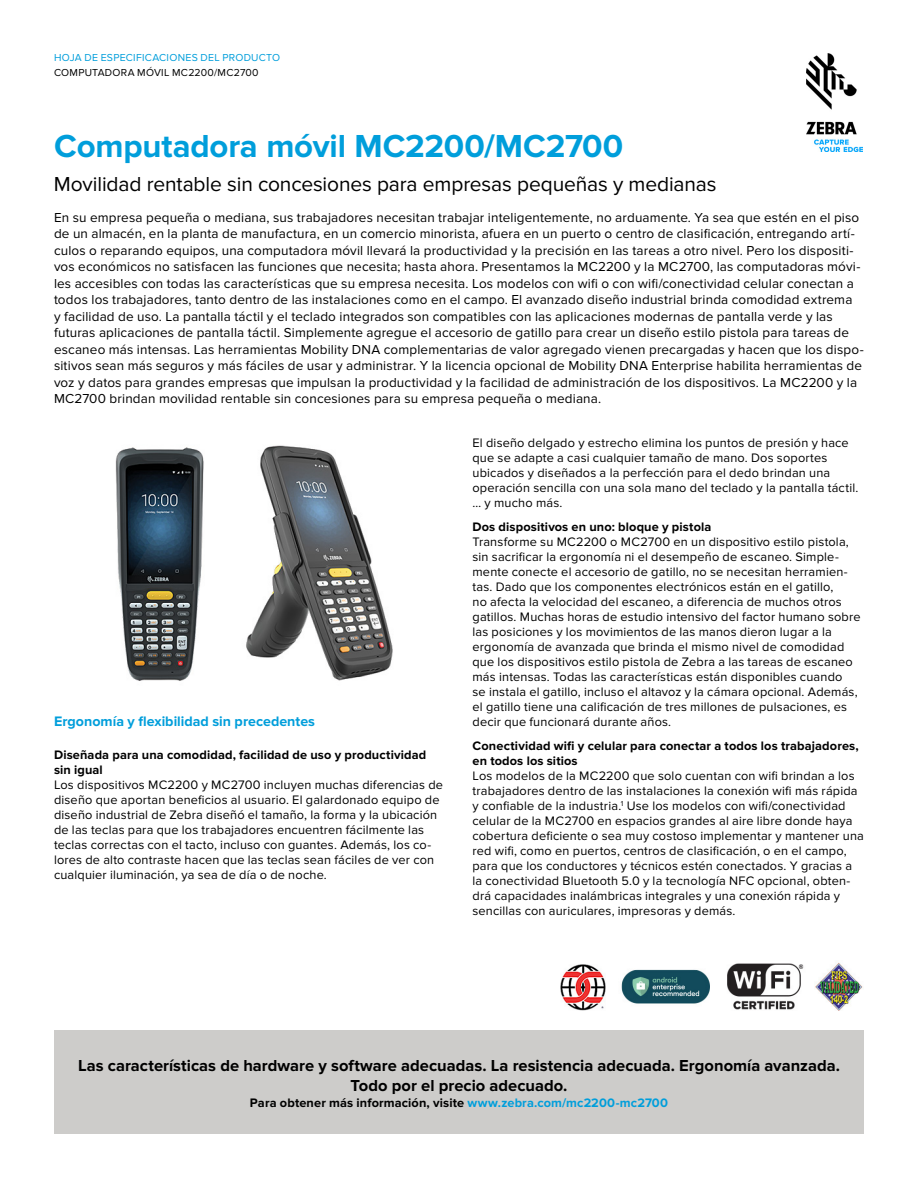
<style>
.page{position:relative;width:918px;height:1188px;background:#fff}
.page>*{position:absolute;margin:0;border:0;box-sizing:border-box;transform-origin:0 0}
.t1{font:700 33px "Proxima Nova";letter-spacing:-.005em;color:#009edb}
.t2{font:21px "Proxima Nova";letter-spacing:-.005em;color:#000}
.t3{font:700 16.5px/20.2px "Proxima Nova";color:#000;text-align:center}
.t4{font:700 14.25px "Proxima Nova";color:#009edb}
.t5{font:13.5px/16.5px "Proxima Nova";letter-spacing:.01em;color:#000}
.t6{font:12.75px/15px "Proxima Nova";letter-spacing:.015em;color:#000}
.t7{font:700 12.75px/15px "Proxima Nova";letter-spacing:.01em;color:#000}
.t8{font:10.5px "Proxima Nova";letter-spacing:.025em;color:#009edb}
.t9{font:10.5px "Proxima Nova";letter-spacing:.025em;color:#000}
.s1{color:#009edb}
</style>
<div class="page">
<img style="left:806px;top:54px;width:56px;height:97px">
<div style="left:54px;top:1031px;width:810px;height:103px;background:#cdccca"></div>
<img style="left:560px;top:962px;width:303px;height:49px">
<img style="left:115px;top:445px;width:278px;height:236px">
<p class="t8" style="left:54px;top:52px;width:228px">HOJA DE ESPECIFICACIONES DEL PRODUCTO</p>
<p class="t9" style="left:54px;top:66px;width:206px">COMPUTADORA MÓVIL MC2200/MC2700</p>
<h1 class="t1" style="left:54px;top:127px;width:571px">Computadora móvil MC2200/MC2700</h1>
<h2 class="t2" style="left:54px;top:172px;width:664px">Movilidad rentable sin concesiones para empresas pequeñas y medianas</h2>
<p class="t5" style="left:54px;top:209px;width:811px">En su empresa pequeña o mediana, sus trabajadores necesitan trabajar inteligentemente, no arduamente. Ya sea que estén en el piso de un almacén, en la planta de manufactura, en un comercio minorista, afuera en un puerto o centro de clasificación, entregando artí&shy;culos o reparando equipos, una computadora móvil llevará la productividad y la precisión en las tareas a otro nivel. Pero los dispositi&shy;vos económicos no satisfacen las funciones que necesita; hasta ahora. Presentamos la MC2200 y la MC2700, las computadoras móvi&shy;les accesibles con todas las características que su empresa necesita. Los modelos con wifi o con wifi/conectividad celular conectan a todos los trabajadores, tanto dentro de las instalaciones como en el campo. El avanzado diseño industrial brinda comodidad extrema<br>y facilidad de uso. La pantalla táctil y el teclado integrados son compatibles con las aplicaciones modernas de pantalla verde y las futuras aplicaciones de pantalla táctil. Simplemente agregue el accesorio de gatillo para crear un diseño estilo pistola para tareas de escaneo más intensas. Las herramientas Mobility DNA complementarias de valor agregado vienen precargadas y hacen que los dispo&shy;sitivos sean más seguros y más fáciles de usar y administrar. Y la licencia opcional de Mobility DNA Enterprise habilita herramientas de voz y datos para grandes empresas que impulsan la productividad y la facilidad de administración de los dispositivos. La MC2200 y la MC2700 brindan movilidad rentable sin concesiones para su empresa pequeña o mediana.</p>
<p class="t4" style="left:54px;top:713px;width:263px">Ergonomía y flexibilidad sin precedentes</p>
<p class="t7" style="left:54px;top:748px;width:374px">Diseñada para una comodidad, facilidad de uso y productividad sin igual</p>
<p class="t6" style="left:54px;top:778px;width:391px">Los dispositivos MC2200 y MC2700 incluyen muchas diferencias de diseño que aportan beneficios al usuario. El galardonado equipo de diseño industrial de Zebra diseñó el tamaño, la forma y la ubicación de las teclas para que los trabajadores encuentren fácilmente las teclas correctas con el tacto, incluso con guantes. Además, los co&shy;lores de alto contraste hacen que las teclas sean fáciles de ver con cualquier iluminación, ya sea de día o de noche.</p>
<p class="t6" style="left:472px;top:435px;width:387px">El diseño delgado y estrecho elimina los puntos de presión y hace que se adapte a casi cualquier tamaño de mano. Dos soportes ubicados y diseñados a la perfección para el dedo brindan una operación sencilla con una sola mano del teclado y la pantalla táctil. … y mucho más.</p>
<p class="t7" style="left:472px;top:519px;width:240px">Dos dispositivos en uno: bloque y pistola</p>
<p class="t6" style="left:472px;top:534px;width:390px">Transforme su MC2200 o MC2700 en un dispositivo estilo pistola, sin sacrificar la ergonomía ni el desempeño de escaneo. Simple&shy;mente conecte el accesorio de gatillo, no se necesitan herramien&shy;tas. Dado que los componentes electrónicos están en el gatillo,<br>no afecta la velocidad del escaneo, a diferencia de muchos otros gatillos. Muchas horas de estudio intensivo del factor humano sobre las posiciones y los movimientos de las manos dieron lugar a la ergonomía de avanzada que brinda el mismo nivel de comodidad que los dispositivos estilo pistola de Zebra a las tareas de escaneo más intensas. Todas las características están disponibles cuando<br>se instala el gatillo, incluso el altavoz y la cámara opcional. Además, el gatillo tiene una calificación de tres millones de pulsaciones, es decir que funcionará durante años.</p>
<p class="t7" style="left:472px;top:738px;width:388px">Conectividad wifi y celular para conectar a todos los trabajadores, en todos los sitios</p>
<p class="t6" style="left:472px;top:768px;width:393px">Los modelos de la MC2200 que solo cuentan con wifi brindan a los trabajadores dentro de las instalaciones la conexión wifi más rápida y confiable de la industria.<sup>1</sup> Use los modelos con wifi/conectividad celular de la MC2700 en espacios grandes al aire libre donde haya cobertura deficiente o sea muy costoso implementar y mantener una red wifi, como en puertos, centros de clasificación, o en el campo, para que los conductores y técnicos estén conectados. Y gracias a la conectividad Bluetooth 5.0 y la tecnología NFC opcional, obten&shy;drá capacidades inalámbricas integrales y una conexión rápida y sencillas con auriculares, impresoras y demás.</p>
<p class="t3" style="left:78px;top:1056px;width:763px">Las características de hardware y software adecuadas. La resistencia adecuada. Ergonomía avanzada.<br>Todo por el precio adecuado.</p>
<p class="t7" style="left:250px;top:1095px;width:420px">Para obtener más información, visite <span class="s1">www.zebra.com/mc2200-mc2700</span></p>
</div>
